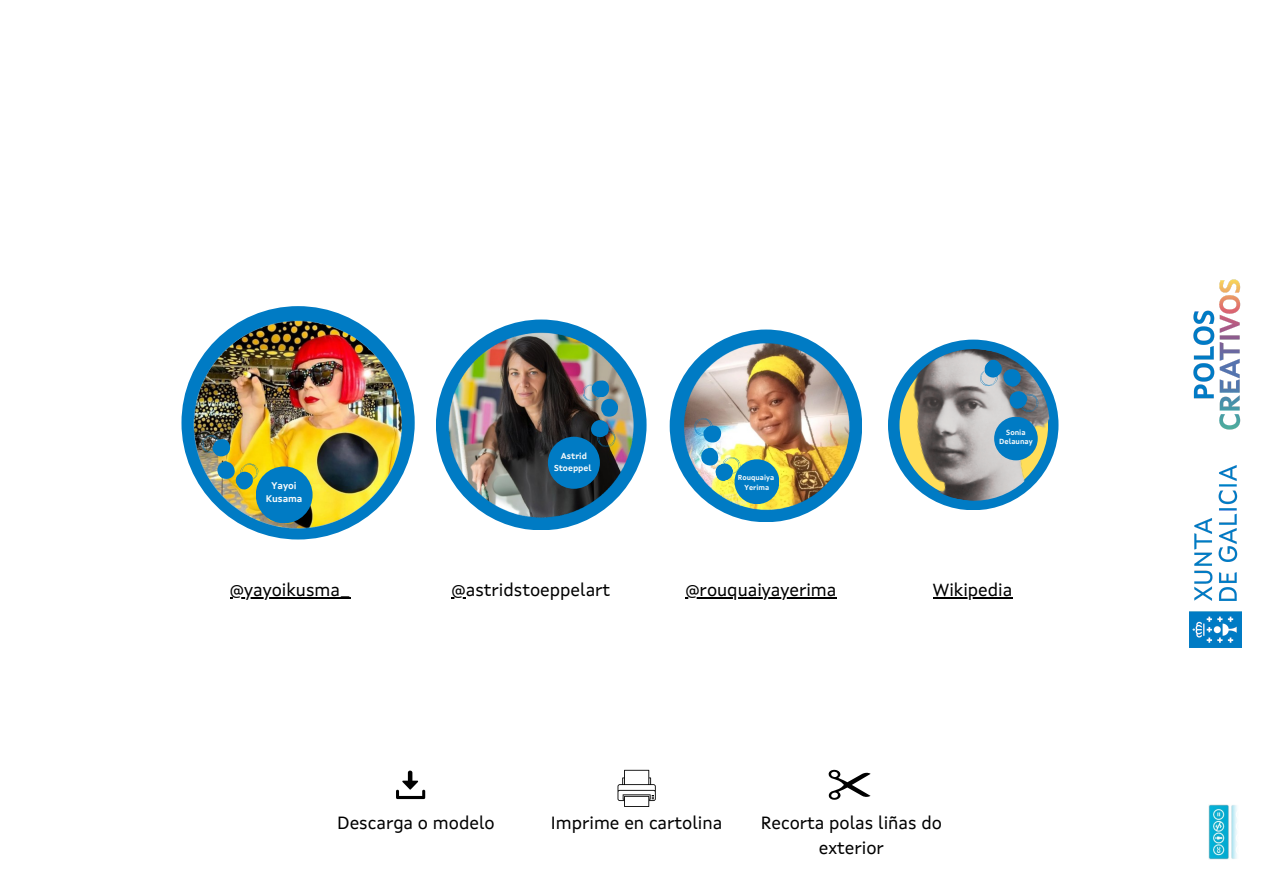
<style>
.page{position:relative;width:1263px;height:894px;background:#fff}
.page>*{position:absolute;margin:0;border:0;box-sizing:border-box;transform-origin:0 0}
.t1{font:18px/24.8px "Xunta Sans";color:#000;text-align:center}
.t2{font:700 9.6px/13.5px "Xunta Sans";color:#f5f9fa;text-align:center}
.t3{font:700 8.7px/12px "Xunta Sans";color:#f5f9fa;text-align:center}
.t4{font:700 7.35px "Xunta Sans";color:#f5f9fa}
.t5{font:700 7.2px "Xunta Sans";color:#f5f9fa}
</style>
<div class="page">
<svg style="left:396px;top:770px;width:29px;height:28px"></svg>
<svg style="left:828px;top:769px;width:43px;height:31px"></svg>
<svg style="left:617px;top:769px;width:39px;height:37px"></svg>
<img style="left:1208px;top:804px;width:29px;height:55px">
<img style="left:673px;top:329px;width:219px;height:193px">
<img style="left:692px;top:415px;width:51px;height:68px">
<img style="left:184px;top:306px;width:231px;height:232px">
<img style="left:198px;top:431px;width:64px;height:61px">
<img style="left:436px;top:319px;width:237px;height:209px">
<img style="left:582px;top:380px;width:37px;height:67px">
<div style="left:256px;top:466px;width:57px;height:57px;background:#007bc4;border-radius:50%"></div>
<div style="left:548px;top:436px;width:52px;height:52px;background:#007bc4;border-radius:50%"></div>
<div style="left:734px;top:459px;width:45px;height:45px;background:#007bc4;border-radius:50%"></div>
<img style="left:892px;top:343px;width:163px;height:163px">
<svg style="left:976px;top:356px;width:66px;height:60px;background:#7796a9"></svg>
<div style="left:994px;top:416px;width:44px;height:44px;background:#007bc4;border-radius:50%"></div>
<hr style="left:230px;top:597px;width:120px;height:1px;background:#000">
<hr style="left:685px;top:597px;width:151px;height:1px;background:#000">
<hr style="left:933px;top:597px;width:79px;height:1px;background:#000">
<img style="left:1189px;top:465px;width:52px;height:182px">
<img style="left:1193px;top:279px;width:48px;height:151px">
<p class="t2" style="left:266px;top:479px;width:38px">Yayoi<br>Kusama</p>
<h3 class="t3" style="left:554px;top:450px;width:39px">Astrid<br>Stoeppel</h3>
<p class="t5" style="left:738px;top:474px;width:38px">Rouquaiya</p>
<p class="t5" style="left:745px;top:484px;width:26px">Yerima</p>
<p class="t4" style="left:1006px;top:429px;width:21px">Sonia</p>
<p class="t4" style="left:999px;top:439px;width:35px">Delaunay</p>
<h1 class="t1" style="left:230px;top:578px;width:122px">@yayoikusma_</h1>
<h1 class="t1" style="left:451px;top:578px;width:160px">@astridstoeppelart</h1>
<h1 class="t1" style="left:685px;top:578px;width:153px">@rouquaiyayerima</h1>
<h1 class="t1" style="left:933px;top:578px;width:81px">Wikipedia</h1>
<p class="t1" style="left:337px;top:811px;width:159px">Descarga o modelo</p>
<p class="t1" style="left:761px;top:811px;width:183px">Recorta polas liñas do exterior</p>
<p class="t1" style="left:551px;top:811px;width:173px">Imprime en cartolina</p>
</div>
